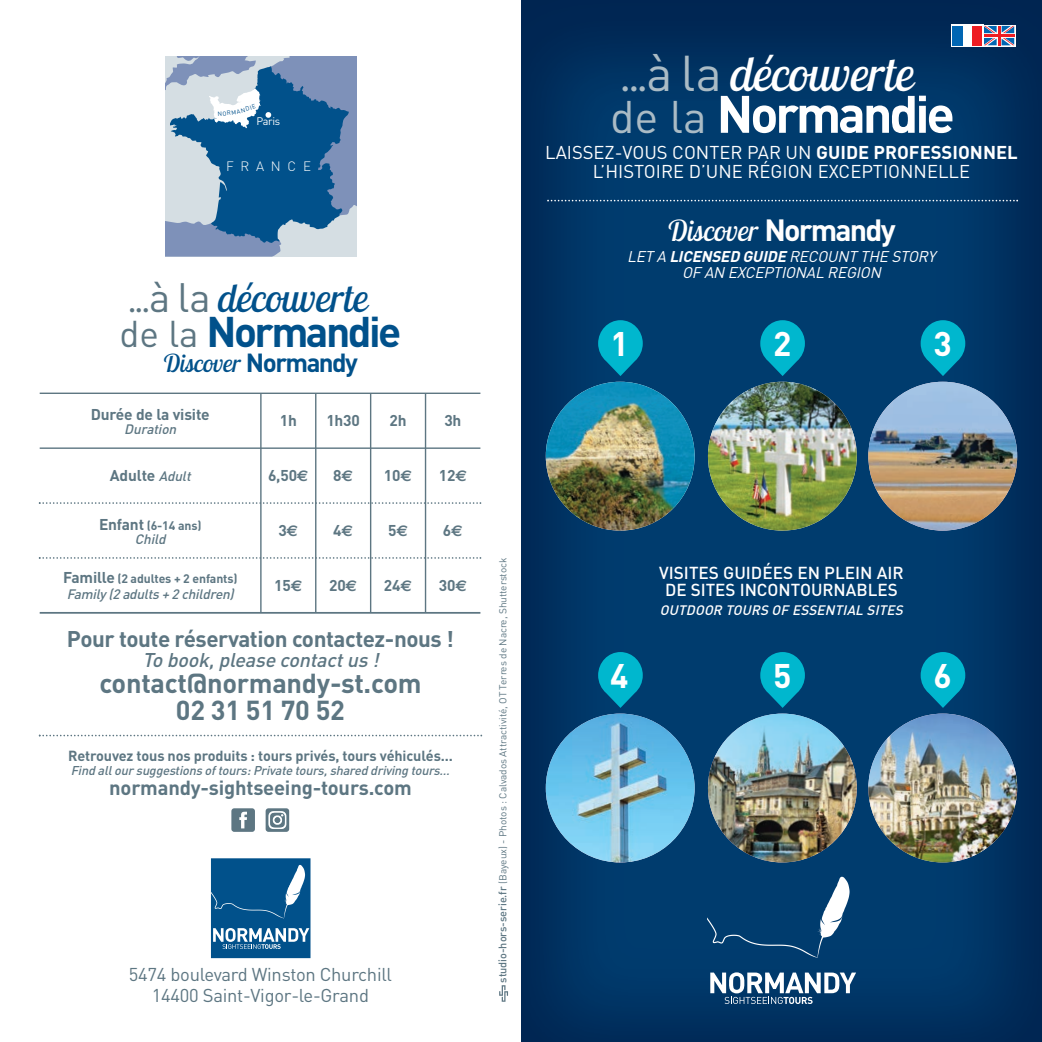
<style>
.page{position:relative;width:1042px;height:1042px;background:#fff}
.page>*{position:absolute;margin:0;border:0;box-sizing:border-box;transform-origin:0 0}
.t1{font:700 51.8px "DIN";letter-spacing:-.06em;color:#fff}
.t2{font:italic 48.3px "Lobster Two";color:#fff}
.t3{font:700 42.35px "DIN";letter-spacing:-.06em;color:#01518b}
.t4{font:700 39.73px "DIN";color:#fff}
.t5{font:italic 39.55px "Lobster Two";color:#01518b}
.t6{font:700 33.77px "DIN";color:#fff}
.t7{font:italic 28.88px "Lobster Two";color:#fff}
.t8{font:700 27.12px/27.5px "DIN";letter-spacing:-.01em;color:#5d7682;text-align:center}
.t9{font:italic 24.68px "Lobster Two";color:#01518b}
.t10{font:700 22.4px "DIN";letter-spacing:-.02em;color:#5d7682}
.t11{font:700 20.12px "DIN";letter-spacing:-.01em;color:#5d7682}
.t12{font:italic 500 19.6px "DIN";color:#5d7682}
.t13{font:18.38px/19.1px "DIN";color:#fff;text-align:center}
.t14{font:18.38px/21px "DIN";letter-spacing:-.015em;color:#5d7682;text-align:center}
.t15{font:500 17.15px/17.5px "DIN";color:#fff;text-align:center}
.t16{font:700 15.4px "DIN";letter-spacing:-.01em;color:#5d7682}
.t17{font:italic 15.4px/15.8px "DIN";color:#fff;text-align:center}
.t18{font:700 14.53px "DIN";letter-spacing:-.01em;color:#5d7682}
.t19{font:italic 500 13.65px "DIN";color:#fff}
.t20{font:italic 500 13.47px "DIN";color:#5d7682}
.t21{font:300 13.47px "DIN";letter-spacing:.5em;color:#fff}
.t22{font:italic 500 12.6px "DIN";color:#5d7682}
.t23{font:700 12.25px "DIN";letter-spacing:-.01em;color:#5d7682}
.t24{font:10.85px "DIN";letter-spacing:-.035em;color:#fff}
.t25{font:9.97px "DIN";letter-spacing:-.005em;color:#5d7682}
.s1{font-family:"Adobe Garamond Pro";font-weight:700;font-style:normal;font-size:26.25px;color:#5d7682}
.s2{font-family:"DIN";font-style:normal;font-size:40.6px;color:#5d7682}
.s3{font-weight:400;font-size:36.93px;color:#5d7682}
.s4{font-family:"DIN";font-weight:700;font-style:normal;font-size:25.9px}
.s5{font-weight:500;font-style:italic;font-size:13.47px}
.s6{font-size:15.4px}
.s7{font-family:"Euro Sans"}
.s8{font-family:"DIN Medium Alternate";font-size:10.85px}
.s9{font-family:"Adobe Garamond Pro";font-weight:700;font-style:normal;font-size:32.2px;color:#aabbc5}
.s10{font-family:"DIN";font-style:normal;font-size:49.52px;color:#aabbc5}
.s11{font-weight:400;font-size:45.15px;color:#aabbc5}
.s12{font-weight:700}
.s13{font-family:"DIN";font-weight:700;font-style:normal;font-size:30.28px}
</style>
<div class="page">
<img style="left:521px;top:0;width:521px;height:1042px">
<svg style="left:920px;top:652px;width:45px;height:56px;background:#0090af"></svg>
<img style="left:868px;top:713px;width:149px;height:149px;border-radius:50%">
<svg style="left:598px;top:652px;width:45px;height:56px;background:#0090af"></svg>
<img style="left:546px;top:713px;width:148px;height:149px;border-radius:50%">
<svg style="left:760px;top:652px;width:45px;height:56px;background:#0090af"></svg>
<img style="left:708px;top:713px;width:149px;height:149px;border-radius:50%">
<svg style="left:920px;top:320px;width:45px;height:56px;background:#0090af"></svg>
<img style="left:868px;top:382px;width:149px;height:148px;border-radius:50%">
<svg style="left:231px;top:808px;width:24px;height:24px"></svg>
<svg style="left:266px;top:808px;width:23px;height:24px"></svg>
<svg style="left:211px;top:858px;width:99px;height:100px;background:#22679a"></svg>
<hr style="left:40px;top:392px;width:440px;height:2px;background:#5d7682">
<hr style="left:40px;top:447px;width:440px;height:2px;background:#5d7682">
<svg style="left:39px;top:502px;width:442px;height:2px"></svg>
<svg style="left:39px;top:557px;width:442px;height:2px"></svg>
<hr style="left:40px;top:612px;width:440px;height:2px;background:#5d7682">
<hr style="left:260px;top:393px;width:2px;height:220px;background:#5d7682">
<hr style="left:315px;top:393px;width:1px;height:220px;background:#5d7682">
<hr style="left:370px;top:393px;width:1px;height:220px;background:#5d7682">
<hr style="left:425px;top:393px;width:1px;height:220px;background:#5d7682">
<svg style="left:499px;top:985px;width:9px;height:16px"></svg>
<svg style="left:951px;top:25px;width:31px;height:22px"></svg>
<div style="left:952px;top:26px;width:30px;height:19px;background:#fff"></div>
<div style="left:952px;top:26px;width:10px;height:19px;background:#0166b3"></div>
<div style="left:972px;top:26px;width:10px;height:19px;background:#ee1d23"></div>
<svg style="left:982px;top:25px;width:33px;height:22px"></svg>
<svg style="left:984px;top:26px;width:30px;height:19px"></svg>
<svg style="left:710px;top:972px;width:146px;height:32px"></svg>
<svg style="left:707px;top:877px;width:142px;height:81px;background:#184e7b"></svg>
<svg style="left:598px;top:320px;width:45px;height:56px;background:#0090af"></svg>
<img style="left:708px;top:382px;width:149px;height:148px;border-radius:50%">
<svg style="left:760px;top:320px;width:45px;height:56px;background:#0090af"></svg>
<img style="left:546px;top:382px;width:148px;height:148px;border-radius:50%">
<svg style="left:547px;top:200px;width:471px;height:1px"></svg>
<svg style="left:39px;top:734px;width:443px;height:3px"></svg>
<svg style="left:166px;top:56px;width:191px;height:200px;background:#638db2"></svg>
<p class="t24" style="left:256px;top:115px;width:25px">Paris</p>
<h3 class="t21" style="left:226px;top:159px;width:86px">FRANCE</h3>
<h3 class="t5" style="left:129px;top:283px;width:240px"><span class="s1">...</span><span class="s2">à la</span> découverte</h3>
<h3 class="t3" style="left:120px;top:307px;width:283px"><span class="s3">de la</span> Normandie</h3>
<h3 class="t9" style="left:163px;top:354px;width:197px">Discover <span class="s4">Normandy</span></h3>
<h3 class="t16" style="left:91px;top:406px;width:121px">Durée de la visite</h3>
<h3 class="t20" style="left:124px;top:421px;width:56px">Duration</h3>
<h3 class="t16" style="left:110px;top:467px;width:85px">Adulte <span class="s5">Adult</span></h3>
<p class="t23" style="left:99px;top:519px;width:104px"><span class="s6">Enfant</span> (6-14 ans)</p>
<h3 class="t20" style="left:135px;top:531px;width:35px">Child</h3>
<p class="t23" style="left:63px;top:571px;width:176px"><span class="s6">Famille</span> (2 adultes + 2 enfants)</p>
<h3 class="t20" style="left:67px;top:586px;width:171px">Family (2 adults + 2 children)</h3>
<h3 class="t10" style="left:67px;top:626px;width:388px">Pour toute réservation contactez-nous !</h3>
<h3 class="t12" style="left:142px;top:648px;width:242px">To book,please contactus !</h3>
<h3 class="t8" style="left:99px;top:670px;width:324px">contact@normandy-st.com<br>02 31 51 70 52</h3>
<h3 class="t18" style="left:68px;top:747px;width:386px">Retrouvez tous nos produits : tours privés, tours véhiculés...</h3>
<p class="t22" style="left:71px;top:763px;width:383px">Find alloursuggestions oftours:Private tours,shared driving tours…</p>
<h3 class="t11" style="left:109px;top:777px;width:304px">normandy-sightseeing-tours.com</h3>
<h3 class="t16" style="left:326px;top:412px;width:35px">1h30</h3>
<h3 class="t16" style="left:389px;top:412px;width:19px">2h</h3>
<h3 class="t16" style="left:444px;top:412px;width:19px">3h</h3>
<h3 class="t16" style="left:280px;top:412px;width:19px">1h</h3>
<h3 class="t16" style="left:268px;top:467px;width:42px">6,50<span class="s7">€</span></h3>
<h3 class="t16" style="left:333px;top:467px;width:21px">8<span class="s7">€</span></h3>
<h3 class="t16" style="left:384px;top:467px;width:30px">10<span class="s7">€</span></h3>
<h3 class="t16" style="left:439px;top:467px;width:30px">12<span class="s7">€</span></h3>
<h3 class="t16" style="left:278px;top:522px;width:21px">3<span class="s7">€</span></h3>
<h3 class="t16" style="left:333px;top:522px;width:21px">4<span class="s7">€</span></h3>
<h3 class="t16" style="left:388px;top:522px;width:21px">5<span class="s7">€</span></h3>
<h3 class="t16" style="left:443px;top:522px;width:21px">6<span class="s7">€</span></h3>
<h3 class="t16" style="left:329px;top:577px;width:30px">20<span class="s7">€</span></h3>
<h3 class="t16" style="left:384px;top:577px;width:30px">24<span class="s7">€</span></h3>
<h3 class="t16" style="left:439px;top:577px;width:30px">30<span class="s7">€</span></h3>
<h3 class="t16" style="left:274px;top:577px;width:30px">15<span class="s7">€</span></h3>
<h3 class="t14" style="left:129px;top:963px;width:264px">5474 boulevard Winston Churchill<br>14400 Saint-Vigor-le-Grand</h3>
<p class="t25" style="left:497px;top:982px;width:426px;rotate:-90deg"><span class="s8">studio-hors-serie.fr</span> (Bayeux) - Photos : Calvados Attractivité, OT Terres de Nacre, Shutterstock</p>
<h2 class="t2" style="left:621px;top:55px;width:294px"><span class="s9">...</span><span class="s10">à la</span> découverte</h2>
<h1 class="t1" style="left:610px;top:85px;width:346px"><span class="s11">de la</span> Normandie</h1>
<h3 class="t13" style="left:545px;top:143px;width:474px">LAISSEZ-VOUS CONTER PAR UN <span class="s12">GUIDE PROFESSIONNEL<br></span>L’HISTOIRE D’UNE RÉGION EXCEPTIONNELLE</h3>
<h3 class="t7" style="left:667px;top:219px;width:230px">Discover <span class="s13">Normandy</span></h3>
<h3 class="t17" style="left:627px;top:249px;width:310px">LET A <span class="s12">LICENSED GUIDE</span> RECOUNT THE STORY<br>OF AN EXCEPTIONAL REGION</h3>
<h3 class="t6" style="left:610px;top:324px;width:20px">1</h3>
<h3 class="t6" style="left:773px;top:324px;width:20px">2</h3>
<h3 class="t4" style="left:769px;top:327px;width:23px">1</h3>
<h3 class="t6" style="left:933px;top:324px;width:20px">3</h3>
<h3 class="t15" style="left:659px;top:564px;width:246px">VISITES GUIDÉES EN PLEIN AIR<br>DE SITES INCONTOURNABLES</h3>
<h3 class="t19" style="left:660px;top:602px;width:247px">OUTDOOR TOURS OF ESSENTIAL SITES</h3>
<h3 class="t6" style="left:610px;top:656px;width:20px">4</h3>
<h3 class="t4" style="left:769px;top:659px;width:23px">1<sup>5</sup></h3>
<h3 class="t6" style="left:933px;top:656px;width:20px">6</h3>
</div>
